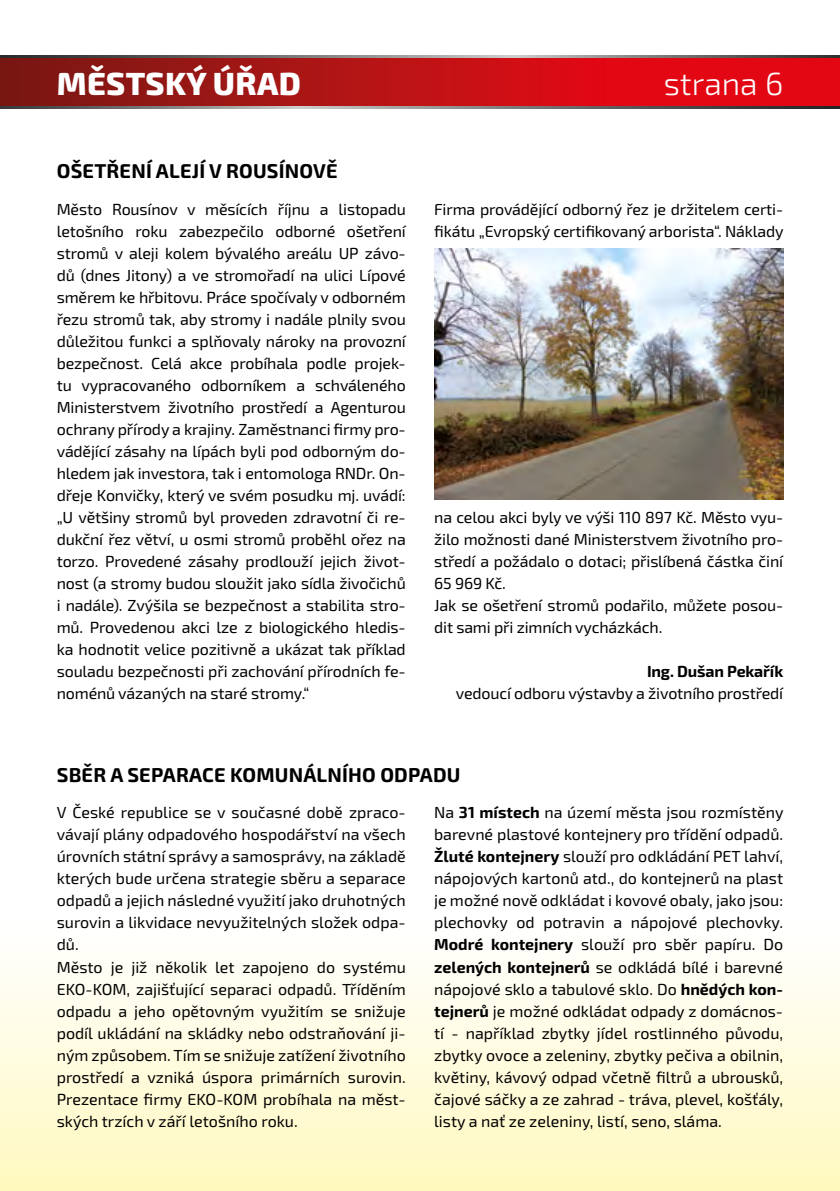
<style>
.page{position:relative;width:840px;height:1191px;background:#fff}
.page>*{position:absolute;margin:0;border:0;box-sizing:border-box;transform-origin:0 0}
.t1{font:800 32px "Exo 2.0";letter-spacing:.01em;color:#fff}
.t2{font:300 32px "Exo 2.0";color:#fff}
.t3{font:700 20px "Exo 2.0";letter-spacing:.01em;color:#000}
.t4{font:16px/22px "Exo 2.0";color:#000}
.t5{font:700 16px "Exo 2.0";letter-spacing:-.01em;color:#000}
.s1{font-weight:700}
</style>
<div class="page">
<svg style="left:0;top:57px;width:839px;height:50px;background:#b71317"></svg>
<svg style="left:0;top:55px;width:839px;height:2px;background:#757474"></svg>
<svg style="left:0;top:107px;width:839px;height:2px;background:#747374"></svg>
<svg style="left:0;top:970px;width:839px;height:221px;background:#fffbd9"></svg>
<img style="left:434px;top:248px;width:348px;height:251px">
<h1 class="t1" style="left:57px;top:64px;width:245px">MĚSTSKÝ ÚŘAD</h1>
<h1 class="t2" style="left:663px;top:65px;width:121px">strana 6</h1>
<p class="t3" style="left:57px;top:159px;width:282px">OŠETŘENÍ ALEJÍ V ROUSÍNOVĚ</p>
<p class="t4" style="left:57px;top:198px;width:350px;text-align:justify">Město Rousínov v měsících říjnu a listopadu letošního roku zabezpečilo odborné ošetření stromů v aleji kolem bývalého areálu UP závo&shy;dů (dnes Jitony) a ve stromořadí na ulici Lípové směrem ke hřbitovu. Práce spočívaly v odborném řezu stromů tak, aby stromy i nadále plnily svou důležitou funkci a splňovaly nároky na provozní bezpečnost. Celá akce probíhala podle projek&shy;tu vypracovaného odborníkem a schváleného Ministerstvem životního prostředí a Agenturou ochrany přírody a krajiny. Zaměstnanci firmy pro&shy;vádějící zásahy na lípách byli pod odborným do&shy;hledem jak investora, tak i entomologa RNDr. On&shy;dřeje Konvičky, který ve svém posudku mj. uvádí: „U většiny stromů byl proveden zdravotní či re&shy;dukční řez větví, u osmi stromů proběhl ořez na torzo. Provedené zásahy prodlouží jejich život&shy;nost (a stromy budou sloužit jako sídla živočichů i nadále). Zvýšila se bezpečnost a stabilita stro&shy;mů. Provedenou akci lze z biologického hledis&shy;ka hodnotit velice pozitivně a ukázat tak příklad souladu bezpečnosti při zachování přírodních fe&shy;noménů vázaných na staré stromy.“</p>
<p class="t4" style="left:434px;top:198px;width:350px">Firma provádějící odborný řez je držitelem certi&shy;fikátu „Evropský certifikovaný arborista“. Náklady</p>
<p class="t4" style="left:434px;top:506px;width:350px">na celou akci byly ve výši 110 897 Kč. Město vyu&shy;žilo možnosti dané Ministerstvem životního pro&shy;středí a požádalo o dotaci; přislíbená částka činí 65 969 Kč.<br>Jak se ošetření stromů podařilo, můžete posou&shy;dit sami při zimních vycházkách.</p>
<p class="t5" style="left:646px;top:661px;width:138px">Ing. Dušan Pekařík</p>
<p class="t4" style="left:455px;top:682px;width:329px">vedoucí odboru výstavby a životního prostředí</p>
<p class="t3" style="left:57px;top:763px;width:405px">SBĚR A SEPARACE KOMUNÁLNÍHO ODPADU</p>
<p class="t4" style="left:57px;top:802px;width:350px">V České republice se v současné době zpraco&shy;vávají plány odpadového hospodářství na všech úrovních státní správy a samosprávy, na základě kterých bude určena strategie sběru a separace odpadů a jejich následné využití jako druhotných surovin a likvidace nevyužitelných složek odpa&shy;dů.<br>Město je již několik let zapojeno do systému EKO-KOM, zajišťující separaci odpadů. Tříděním odpadu a jeho opětovným využitím se snižuje podíl ukládání na skládky nebo odstraňování ji&shy;ným způsobem. Tím se snižuje zatížení životního prostředí a vzniká úspora primárních surovin.<br>Prezentace firmy EKO-KOM probíhala na měst&shy;ských trzích v září letošního roku.</p>
<p class="t4" style="left:434px;top:802px;width:351px;text-align:justify">Na <span class="s1">31 místech</span> na území města jsou rozmístěny barevné plastové kontejnery pro třídění odpadů.<br><span class="s1">Žluté kontejnery</span> slouží pro odkládání PET lahví, nápojových kartonů atd., do kontejnerů na plast je možné nově odkládat i kovové obaly, jako jsou: plechovky od potravin a nápojové plechovky.<br><span class="s1">Modré kontejnery</span> slouží pro sběr papíru. Do <span class="s1">zelených kontejnerů</span> se odkládá bílé i barevné nápojové sklo a tabulové sklo. Do <span class="s1">hnědých kon&shy;tejnerů</span> je možné odkládat odpady z domácnos&shy;tí - například zbytky jídel rostlinného původu, zbytky ovoce a zeleniny, zbytky pečiva a obilnin, květiny, kávový odpad včetně filtrů a ubrousků, čajové sáčky a ze zahrad - tráva, plevel, košťály, listy a nať ze zeleniny, listí, seno, sláma.</p>
</div>
